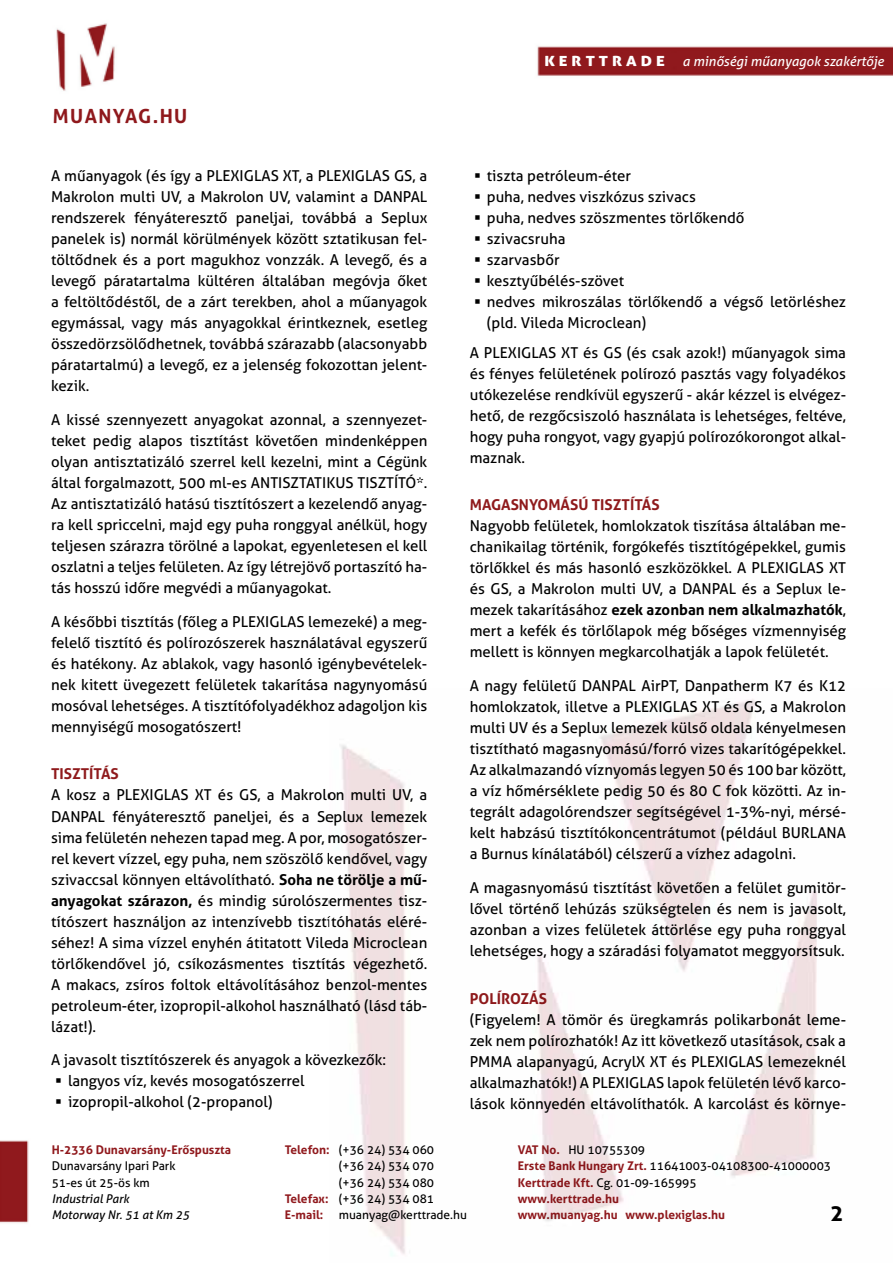
<style>
.page{position:relative;width:893px;height:1263px;background:#fff}
.page>*{position:absolute;margin:0;border:0;box-sizing:border-box;transform-origin:0 0}
.t1{font:700 22.5px "Aller";color:#000101}
.t2{font:700 19.5px "Aller";letter-spacing:.07em;color:#8f181c}
.t3{font:15px/21px "Aller";color:#000;text-align:justify}
.t4{font:700 15px "Aller";color:#8f1a1c}
.t5{font:14.1px "Aller Display";color:#fff;scale:1.18 1}
.t6{font:italic 13.5px "Aller";color:#fff}
.t7{font:700 12px/16.4px "Aller";color:#90191d}
.t8{font:12px/16.4px "Aller";color:#000}
.t9{font:italic 12px/16.4px "Aller";color:#000}
.s1{font-weight:700}
.s2{font-weight:700;color:#90191d}
.s3{font-weight:400;color:#000}
</style>
<div class="page">
<img style="left:56px;top:23px;width:59px;height:68px">
<img style="left:0;top:1140px;width:29px;height:83px">
<img style="left:537px;top:46px;width:356px;height:30px">
<img style="left:340px;top:699px;width:477px;height:557px">
<h2 class="t2" style="left:53px;top:104px;width:136px">MUANYAG.HU</h2>
<p class="t3" style="left:51px;top:165px;width:378px">A műanyagok (és így a PLEXIGLAS XT, a PLEXIGLAS GS, a Makrolon multi UV, a Makrolon UV, valamint a DANPAL rendszerek fényáteresztő paneljai, továbbá a Seplux panelek is) normál körülmények között sztatikusan fel&shy;töltődnek és a port magukhoz vonzzák. A levegő, és a levegő páratartalma kültéren általában megóvja őket a feltöltődéstől, de a zárt terekben, ahol a műanyagok egymással, vagy más anyagokkal érintkeznek, esetleg összedörzsölődhetnek, továbbá szárazabb (alacsonyabb páratartalmú) a levegő, ez a jelenség fokozottan jelent&shy;kezik.</p>
<p class="t3" style="left:51px;top:409px;width:378px">A kissé szennyezett anyagokat azonnal, a szennyezet&shy;teket pedig alapos tisztítást követően mindenképpen olyan antisztatizáló szerrel kell kezelni, mint a Cégünk által forgalmazott, 500 ml-es ANTISZTATIKUS TISZTÍTÓ*.<br>Az antisztatizáló hatású tisztítószert a kezelendő anyag&shy;ra kell spriccelni, majd egy puha ronggyal anélkül, hogy teljesen szárazra törölné a lapokat, egyenletesen el kell oszlatni a teljes felületen. Az így létrejövő portaszító ha&shy;tás hosszú időre megvédi a műanyagokat.</p>
<p class="t3" style="left:51px;top:611px;width:378px">A későbbi tisztítás (főleg a PLEXIGLAS lemezeké) a meg&shy;felelő tisztító és polírozószerek használatával egyszerű és hatékony. Az ablakok, vagy hasonló igénybevételek&shy;nek kitett üvegezett felületek takarítása nagynyomású mosóval lehetséges. A tisztítófolyadékhoz adagoljon kis mennyiségű mosogatószert!</p>
<p class="t4" style="left:51px;top:765px;width:69px">TISZTÍTÁS</p>
<p class="t3" style="left:51px;top:785px;width:378px">A kosz a PLEXIGLAS XT és GS, a Makrolon multi UV, a DANPAL fényáteresztő paneljei, és a Seplux lemezek sima felületén nehezen tapad meg. A por, mosogatószer&shy;rel kevert vízzel, egy puha, nem szöszölő kendővel, vagy szivaccsal könnyen eltávolítható. <span class="s1">Soha ne törölje a mű&shy;anyagokat szárazon,</span> és mindig súrolószermentes tisz&shy;títószert használjon az intenzívebb tisztítóhatás eléré&shy;séhez! A sima vízzel enyhén átitatott Vileda Microclean törlőkendővel jó, csíkozásmentes tisztítás végezhető.<br>A makacs, zsíros foltok eltávolításához benzol-mentes petroleum-éter, izopropil-alkohol használható (lásd táb&shy;lázat!).</p>
<p class="t3" style="left:68px;top:1049px;width:320px;text-align:left;text-indent:-17px">A javasolt tisztítószerek és anyagok a kövezkezők: langyos víz, kevés mosogatószerrel izopropil-alkohol (2-propanol)</p>
<p class="t5" style="left:544px;top:52px;width:103px">K E R T T R A D E</p>
<p class="t6" style="left:682px;top:53px;width:203px">a minőségi műanyagok szakértője</p>
<p class="t3" style="left:487px;top:165px;width:361px;text-align:left">tiszta petróleum-éter<br>puha, nedves viszkózus szivacs<br>puha, nedves szöszmentes törlőkendő<br>szivacsruha<br>szarvasbőr<br>kesztyűbélés-szövet<br>nedves mikroszálas törlőkendő a végső letörléshez (pld. Vileda Microclean)</p>
<p class="t3" style="left:470px;top:342px;width:378px">A PLEXIGLAS XT és GS (és csak azok!) műanyagok sima és fényes felületének polírozó pasztás vagy folyadékos utókezelése rendkívül egyszerű - akár kézzel is elvégez&shy;hető, de rezgőcsiszoló használata is lehetséges, feltéve, hogy puha rongyot, vagy gyapjú polírozókorongot alkal&shy;maznak.</p>
<p class="t4" style="left:470px;top:496px;width:191px">MAGASNYOMÁSÚ TISZTÍTÁS</p>
<p class="t3" style="left:470px;top:516px;width:378px">Nagyobb felületek, homlokzatok tiszítása általában me&shy;chanikailag történik, forgókefés tisztítógépekkel, gumis törlőkkel és más hasonló eszközökkel. A PLEXIGLAS XT és GS, a Makrolon multi UV, a DANPAL és a Seplux le&shy;mezek takarításához <span class="s1">ezek azonban nem alkalmazhatók</span>, mert a kefék és törlőlapok még bőséges vízmennyiség mellett is könnyen megkarcolhatják a lapok felületét.</p>
<p class="t3" style="left:470px;top:675px;width:378px">A nagy felületű DANPAL AirPT, Danpatherm K7 és K12 homlokzatok, illetve a PLEXIGLAS XT és GS, a Makrolon multi UV és a Seplux lemezek külső oldala kényelmesen tisztítható magasnyomású/forró vizes takarítógépekkel.<br>Az alkalmazandó víznyomás legyen 50 és 100 bar között, a víz hőmérséklete pedig 50 és 80 C fok közötti. Az in&shy;tegrált adagolórendszer segítségével 1-3%-nyi, mérsé&shy;kelt habzású tisztítókoncentrátumot (például BURLANA a Burnus kínálatából) célszerű a vízhez adagolni.</p>
<p class="t3" style="left:470px;top:877px;width:378px">A magasnyomású tisztítást követően a felület gumitör&shy;lővel történő lehúzás szükségtelen és nem is javasolt, azonban a vizes felületek áttörlése egy puha ronggyal lehetséges, hogy a száradási folyamatot meggyorsítsuk.</p>
<p class="t4" style="left:470px;top:989px;width:79px">POLÍROZÁS</p>
<p class="t3" style="left:470px;top:1009px;width:378px">(Figyelem! A tömör és üregkamrás polikarbonát leme&shy;zek nem polírozhatók! Az itt következő utasítások, csak a PMMA alapanyagú, AcrylX XT és PLEXIGLAS lemezeknél alkalmazhatók!) A PLEXIGLAS lapok felületén lévő karco&shy;lások könnyedén eltávolíthatók. A karcolást és környe-</p>
<p class="t7" style="left:52px;top:1141px;width:181px">H-2336 Dunavarsány-Erőspuszta</p>
<p class="t8" style="left:52px;top:1158px;width:125px">Dunavarsány Ipari Park<br>51-es út 25-ös km</p>
<p class="t9" style="left:52px;top:1190px;width:140px">Industrial Park<br>Motorway Nr. 51 at Km 25</p>
<p class="t8" style="left:285px;top:1141px;width:151px"><span class="s2">Telefon:</span> (+36 24) 534 060</p>
<p class="t8" style="left:339px;top:1158px;width:97px">(+36 24) 534 070</p>
<p class="t8" style="left:339px;top:1174px;width:97px">(+36 24) 534 080</p>
<p class="t8" style="left:285px;top:1190px;width:151px"><span class="s2">Telefax:</span> (+36 24) 534 081</p>
<p class="t7" style="left:285px;top:1207px;width:40px">E-mail:</p>
<p class="t8" style="left:339px;top:1207px;width:130px">muanyag@kerttrade.hu</p>
<p class="t7" style="left:518px;top:1141px;width:315px">VAT No. <span class="s3">HU 10755309<br></span>Erste Bank Hungary Zrt. <span class="s3">11641003-04108300-41000003<br></span>Kerttrade Kft. <span class="s3">Cg. 01-09-165995<br></span>www.kerttrade.hu<br>www.muanyag.hu www.plexiglas.hu</p>
<h1 class="t1" style="left:830px;top:1199px;width:15px">2</h1>
</div>
